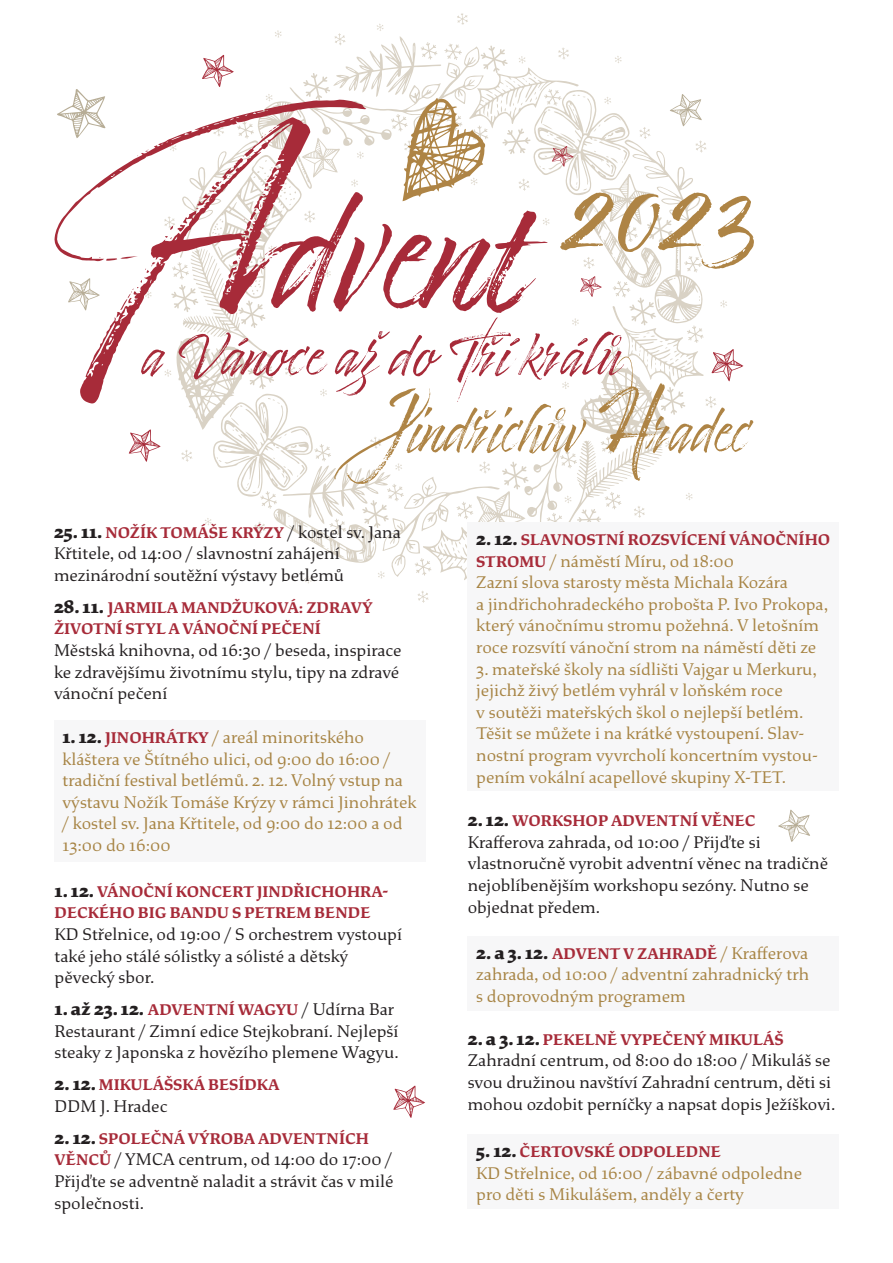
<style>
.page{position:relative;width:893px;height:1263px;background:#fff}
.page>*{position:absolute;margin:0;border:0;box-sizing:border-box;transform-origin:0 0}
.t1{font:51px "Timberline";letter-spacing:.02em;color:#a72b39}
.t2{font:18px/21.6px "Study";color:#a78444}
.t3{font:18px/21.6px "Study";color:#231f20}
.t4{font:700 16.5px/21.6px "Study";color:#a72b39}
.s1{font-weight:800;font-size:19.5px;color:#231f20}
.s2{font-weight:400;font-size:18px;color:#231f20}
.s3{font-weight:700;font-size:16.5px;color:#a72b39}
.s4{font-weight:400;font-size:18px;color:#a78444}
</style>
<div class="page">
<svg style="left:223px;top:13px;width:484px;height:142px"></svg>
<svg style="left:547px;top:155px;width:180px;height:182px"></svg>
<svg style="left:181px;top:337px;width:523px;height:154px"></svg>
<svg style="left:205px;top:491px;width:488px;height:112px"></svg>
<div style="left:54px;top:720px;width:371px;height:142px;background:#f7f7f8"></div>
<div style="left:468px;top:522px;width:371px;height:269px;background:#f7f7f8"></div>
<div style="left:468px;top:1135px;width:371px;height:74px;background:#f7f7f8"></div>
<div style="left:468px;top:936px;width:371px;height:74px;background:#f7f7f8"></div>
<svg style="left:202px;top:55px;width:32px;height:32px"></svg>
<svg style="left:552px;top:146px;width:22px;height:21px"></svg>
<svg style="left:580px;top:276px;width:22px;height:21px"></svg>
<svg style="left:402px;top:97px;width:83px;height:3px"></svg>
<svg style="left:54px;top:100px;width:493px;height:304px"></svg>
<svg style="left:334px;top:356px;width:420px;height:128px"></svg>
<svg style="left:560px;top:192px;width:194px;height:77px"></svg>
<svg style="left:129px;top:429px;width:32px;height:33px"></svg>
<svg style="left:393px;top:1085px;width:32px;height:33px"></svg>
<svg style="left:68px;top:278px;width:32px;height:32px"></svg>
<svg style="left:670px;top:94px;width:32px;height:32px"></svg>
<svg style="left:778px;top:810px;width:32px;height:32px"></svg>
<svg style="left:57px;top:89px;width:48px;height:49px"></svg>
<svg style="left:711px;top:349px;width:32px;height:32px"></svg>
<h1 class="t1" style="left:142px;top:327px;width:480px">a Vánoce aždo Tří králů</h1>
<p class="t4" style="left:54px;top:522px;width:348px"><span class="s1">25. 11.</span> NOŽÍK TOMÁŠE KRÝZY <span class="s2">/ kostel sv. Jana</span></p>
<p class="t3" style="left:54px;top:543px;width:292px">Křtitele, od 14:00 / slavnostní zahájení mezinárodní soutěžní výstavy betlémů</p>
<p class="t4" style="left:54px;top:597px;width:320px"><span class="s1">28. 11.</span> JARMILA MANDŽUKOVÁ: ZDRAVÝ<br>ŽIVOTNÍ STYL A VÁNOČNÍ PEČENÍ</p>
<p class="t3" style="left:54px;top:640px;width:349px">Městská knihovna, od 16:30 / beseda, inspirace ke zdravějšímu životnímu stylu, tipy na zdravé vánoční pečení</p>
<p class="t2" style="left:63px;top:727px;width:356px"><span class="s1">1. 12.</span> <span class="s3">JINOHRÁTKY</span> / areál minoritského kláštera ve Štítného ulici, od 9:00 do 16:00 / tradiční festival betlémů. 2. 12. Volný vstup na výstavu Nožík Tomáše Krýzy v rámci Jinohrátek / kostel sv. Jana Křtitele, od 9:00 do 12:00 a od 13:00 do 16:00</p>
<p class="t4" style="left:55px;top:881px;width:335px"><span class="s1">1. 12.</span> VÁNOČNÍ KONCERT JINDŘICHOHRA-<br>DECKÉHO BIG BANDU S PETREM BENDE</p>
<p class="t3" style="left:55px;top:924px;width:349px">KD Střelnice, od 19:00 / S orchestrem vystoupí také jeho stálé sólistky a sólisté a dětský pěvecký sbor.</p>
<p class="t4" style="left:55px;top:999px;width:341px"><span class="s1">1. až 23. 12.</span> ADVENTNÍ WAGYU <span class="s2">/ Udírna Bar</span></p>
<p class="t3" style="left:55px;top:1020px;width:346px">Restaurant / Zimní edice Stejkobraní. Nejlepší steaky z Japonska z hovězího plemene Wagyu.</p>
<p class="t4" style="left:55px;top:1074px;width:227px"><span class="s1">2. 12.</span> MIKULÁŠSKÁ BESÍDKA</p>
<p class="t3" style="left:55px;top:1095px;width:114px">DDM J. Hradec</p>
<p class="t4" style="left:55px;top:1128px;width:316px"><span class="s1">2. 12.</span> SPOLEČNÁ VÝROBA ADVENTNÍCH</p>
<p class="t3" style="left:55px;top:1149px;width:341px;text-align:justify"><span class="s3">VĚNCŮ</span> / YMCA centrum, od 14:00 do 17:00 / Přijďte se adventně naladit a strávit čas v milé společnosti.</p>
<p class="t4" style="left:476px;top:529px;width:355px"><span class="s1">2. 12.</span> SLAVNOSTNÍ ROZSVÍCENÍ VÁNOČNÍHO</p>
<p class="t2" style="left:476px;top:550px;width:353px"><span class="s3">STROMU</span> / náměstí Míru, od 18:00<br>Zazní slova starosty města Michala Kozára<br>a jindřichohradeckého probošta P. Ivo Prokopa, který vánočnímu stromu požehná. V letošním roce rozsvítí vánoční strom na náměstí děti ze</p>
<p class="t2" style="left:476px;top:658px;width:343px">3. mateřské školy na sídlišti Vajgar u Merkuru, jejichž živý betlém vyhrál v loňském roce<br>v soutěži mateřských škol o nejlepší betlém.<br>Těšit se můžete i na krátké vystoupení. Slav&shy;nostní program vyvrcholí koncertním vystou&shy;pením vokální acapellové skupiny X-TET.</p>
<p class="t4" style="left:468px;top:810px;width:289px"><span class="s1">2. 12.</span> WORKSHOP ADVENTNÍ VĚNEC</p>
<p class="t3" style="left:468px;top:831px;width:362px">Krafferova zahrada, od 10:00 / Přijďte si vlastnoručně vyrobit adventní věnec na tradičně nejoblíbenějším workshopu sezóny. Nutno se objednat předem.</p>
<p class="t4" style="left:476px;top:943px;width:334px"><span class="s1">2. a 3. 12.</span> ADVENT V ZAHRADĚ <span class="s4">/ Krafferova</span></p>
<p class="t2" style="left:476px;top:964px;width:334px">zahrada, od 10:00 / adventní zahradnický trh s doprovodným programem</p>
<p class="t4" style="left:468px;top:1029px;width:318px"><span class="s1">2. a 3. 12.</span> PEKELNĚ VYPEČENÝ MIKULÁŠ</p>
<p class="t3" style="left:468px;top:1050px;width:369px">Zahradní centrum, od 8:00 do 18:00 / Mikuláš se svou družinou navštíví Zahradní centrum, děti si mohou ozdobit perníčky a napsat dopis Ježíškovi.</p>
<p class="t4" style="left:476px;top:1141px;width:246px"><span class="s1">5. 12.</span> ČERTOVSKÉ ODPOLEDNE</p>
<p class="t2" style="left:476px;top:1162px;width:327px">KD Střelnice, od 16:00 / zábavné odpoledne pro děti s Mikulášem, anděly a čerty</p>
</div>
